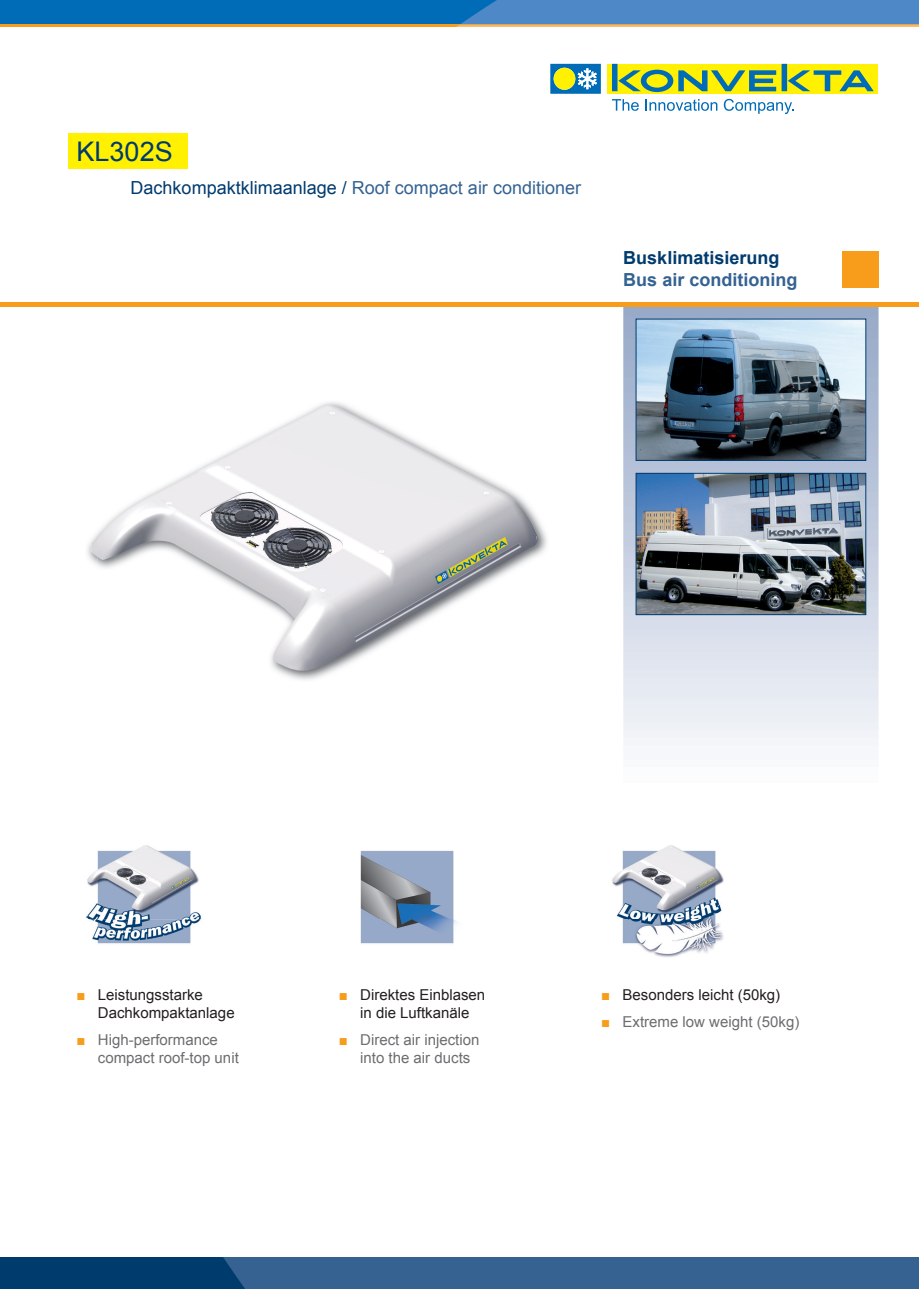
<style>
.page{position:relative;width:919px;height:1289px;background:#fff}
.page>*{position:absolute;margin:0;border:0;box-sizing:border-box;transform-origin:0 0}
.t1{font:27px "Arial";color:#003b6e}
.t2{font:18px "Arial";color:#346291}
.t3{font:700 18px "Arial";color:#346291}
.t4{font:700 18px "Arial";color:#003b6e}
.t5{font:15px/18px "Arial";color:#6c6d70}
.t6{font:15px/18px "Arial";color:#231f20}
.s1{color:#003b6e}
.s2{color:#f89c1c}
</style>
<div class="page">
<div style="left:0;top:0;width:918px;height:24px;background:#006bb6"></div>
<hr style="left:0;top:24px;width:918px;height:3px;background:#f89c1c">
<div style="left:0;top:1256px;width:918px;height:32px;background:#003b6e"></div>
<svg style="left:457px;top:0;width:461px;height:27px;background:#5c8bbb"></svg>
<div style="left:223px;top:1256px;width:695px;height:32px;background:#356291"></div>
<div style="left:68px;top:133px;width:120px;height:36px;background:#fff101"></div>
<svg style="left:623px;top:306px;width:255px;height:439px;background:#cfd7e3"></svg>
<hr style="left:0;top:302px;width:918px;height:4px;background:#f89c1c">
<div style="left:842px;top:251px;width:36px;height:36px;background:#f89c1c"></div>
<div style="left:607px;top:64px;width:270px;height:30px;background:#fff101"></div>
<svg style="left:612px;top:64px;width:261px;height:28px"></svg>
<svg style="left:612px;top:99px;width:26px;height:12px"></svg>
<svg style="left:645px;top:99px;width:72px;height:12px"></svg>
<svg style="left:723px;top:99px;width:71px;height:15px"></svg>
<svg style="left:550px;top:64px;width:51px;height:30px;background:#66a295"></svg>
<img style="left:88px;top:405px;width:452px;height:267px">
<img style="left:637px;top:321px;width:226px;height:137px">
<img style="left:637px;top:475px;width:226px;height:138px">
<div style="left:635px;top:473px;width:230px;height:142px;border:1px solid #003b6e"></div>
<img style="left:612px;top:845px;width:112px;height:112px">
<img style="left:360px;top:850px;width:97px;height:94px">
<img style="left:86px;top:845px;width:115px;height:74px">
<img style="left:89px;top:919px;width:112px;height:25px">
<h1 class="t1" style="left:77px;top:134px;width:98px">KL302S</h1>
<p class="t2" style="left:131px;top:176px;width:452px"><span class="s1">Dachkompaktklimaanlage /</span> Roof compact air conditioner</p>
<p class="t4" style="left:623px;top:246px;width:158px">Busklimatisierung</p>
<p class="t3" style="left:623px;top:267px;width:176px">Bus air conditioning</p>
<p class="t6" style="left:98px;top:985px;width:138px;text-indent:-21px"><span class="s2">■</span> Leistungsstarke<br>Dachkompaktanlage</p>
<p class="t5" style="left:98px;top:1030px;width:142px;text-indent:-21px"><span class="s2">■</span> High-performance compact roof-top unit</p>
<p class="t6" style="left:339px;top:985px;width:148px;text-align:center"><span class="s2">■</span> Direktes Einblasen in die Luftkanäle</p>
<p class="t5" style="left:360px;top:1030px;width:121px;text-indent:-21px"><span class="s2">■</span> Direct air injection into the air ducts</p>
<p class="t6" style="left:601px;top:985px;width:180px"><span class="s2">■</span> Besonders leicht (50kg)</p>
<p class="t5" style="left:601px;top:1012px;width:199px"><span class="s2">■</span> Extreme low weight (50kg)</p>
</div>
